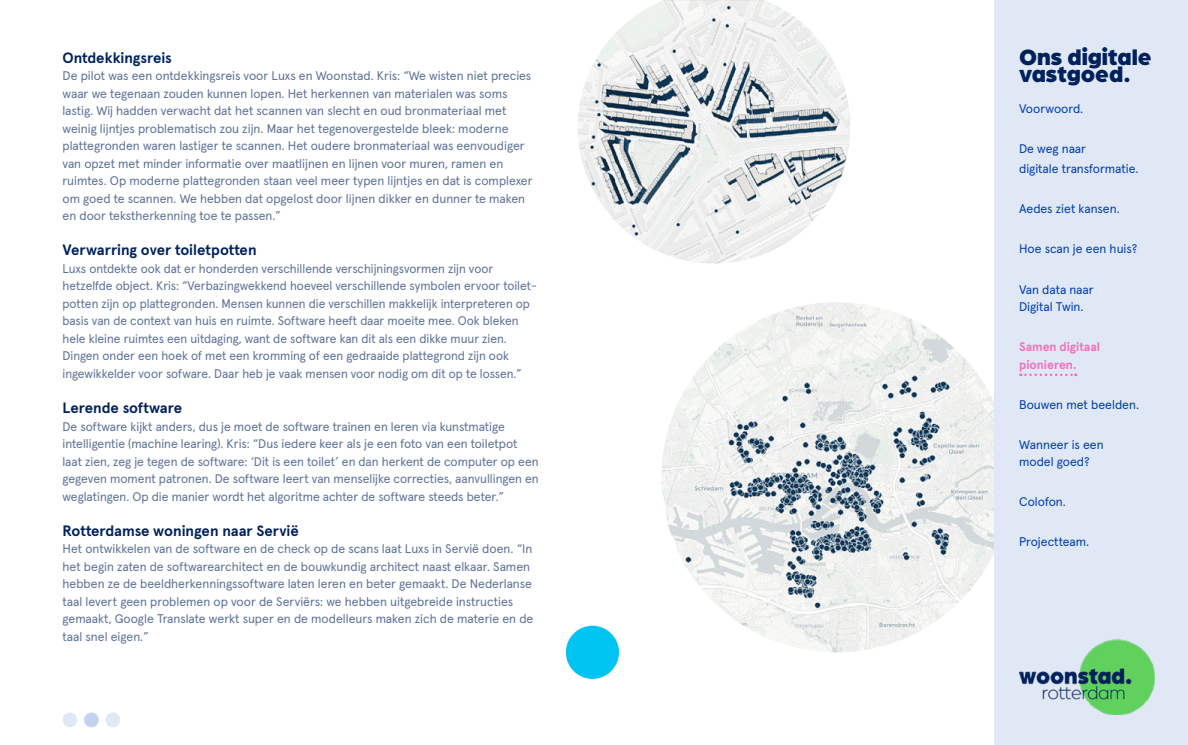
<style>
.page{position:relative;width:1188px;height:745px;background:#fff}
.page>*{position:absolute;margin:0;border:0;box-sizing:border-box;transform-origin:0 0}
.t1{font:900 23.62px/17.2px "Arboria";color:#00215b}
.t2{font:700 15px "Apercu Pro";letter-spacing:-.005em;color:#00215b}
.t3{font:12.5px/17.5px "Apercu Pro";color:#5c7096}
.t4{font:12.5px/17.5px "Apercu Pro";color:#003cb0}
.t5{font:700 12.5px/17.5px "Apercu Pro";color:#f170b8}
</style>
<div class="page">
<img style="left:661px;top:302px;width:350px;height:350px;border-radius:175px">
<div style="left:994px;top:0;width:194px;height:744px;background:#e0e8f6"></div>
<img style="left:1019px;top:639px;width:135px;height:75px">
<div style="left:63px;top:712px;width:14px;height:14px;background:#e0e8f6;border-radius:50%"></div>
<div style="left:106px;top:712px;width:14px;height:14px;background:#e0e8f6;border-radius:50%"></div>
<div style="left:84px;top:712px;width:15px;height:14px;background:#c4d3ed;border-radius:50%"></div>
<img style="left:578px;top:0;width:272px;height:263px">
<div style="left:566px;top:625px;width:53px;height:53px;background:#00c5f2;border-radius:50%"></div>
<svg style="left:1020px;top:373px;width:56px;height:3px"></svg>
<p class="t2" style="left:62px;top:46px;width:111px">Ontdekkingsreis</p>
<p class="t3" style="left:62px;top:66px;width:471px">De pilot was een ontdekkingsreis voor Luxs en Woonstad. Kris: “We wisten niet precies waar we tegenaan zouden kunnen lopen. Het herkennen van materialen was soms lastig. Wij hadden verwacht dat het scannen van slecht en oud bronmateriaal met weinig lijntjes problematisch zou zijn. Maar het tegenovergestelde bleek: moderne plattegronden waren lastiger te scannen. Het oudere bronmateriaal was eenvoudiger van opzet met minder informatie over maatlijnen en lijnen voor muren, ramen en ruimtes. Op moderne plattegronden staan veel meer typen lijntjes en dat is complexer om goed te scannen. We hebben dat opgelost door lijnen dikker en dunner te maken en door tekstherkenning toe te passen.”</p>
<p class="t2" style="left:62px;top:238px;width:196px">Verwarring over toiletpotten</p>
<p class="t3" style="left:62px;top:258px;width:476px">Luxs ontdekte ook dat er honderden verschillende verschijningsvormen zijn voor hetzelfde object. Kris: “Verbazingwekkend hoeveel verschillende symbolen ervoor toilet&shy;potten zijn op plattegronden. Mensen kunnen die verschillen makkelijk interpreteren op basis van de context van huis en ruimte. Software heeft daar moeite mee. Ook bleken hele kleine ruimtes een uitdaging, want de software kan dit als een dikke muur zien.<br>Dingen onder een hoek of met een kromming of een gedraaide plattegrond zijn ook ingewikkelder voor sofware. Daar heb je vaak mensen voor nodig om dit op te lossen.”</p>
<p class="t2" style="left:62px;top:396px;width:121px">Lerende software</p>
<p class="t3" style="left:62px;top:416px;width:478px">De software kijkt anders, dus je moet de software trainen en leren via kunstmatige intelligentie (machine learing). Kris: “Dus iedere keer als je een foto van een toiletpot laat zien, zeg je tegen de software: ‘Dit is een toilet’ en dan herkent de computer op een gegeven moment patronen. De software leert van menselijke correcties, aanvullingen en weglatingen. Op die manier wordt het algoritme achter de software steeds beter.”</p>
<p class="t2" style="left:62px;top:518px;width:238px">Rotterdamse woningen naar Servië</p>
<p class="t3" style="left:62px;top:538px;width:472px">Het ontwikkelen van de software en de check op de scans laat Luxs in Servië doen. “In het begin zaten de softwarearchitect en de bouwkundig architect naast elkaar. Samen hebben ze de beeldherkenningssoftware laten leren en beter gemaakt. De Nederlanse taal levert geen problemen op voor de Serviërs: we hebben uitgebreide instructies gemaakt, Google Translate werkt super en de modelleurs maken zich de materie en de taal snel eigen.”</p>
<h1 class="t1" style="left:1019px;top:46px;width:134px">Ons digitale vastgoed.</h1>
<p class="t4" style="left:1019px;top:99px;width:66px">Voorwoord.</p>
<p class="t4" style="left:1019px;top:138px;width:121px;line-height:20px">De weg naar<br>digitale transformatie.</p>
<p class="t4" style="left:1019px;top:199px;width:102px">Aedes ziet kansen.</p>
<p class="t4" style="left:1019px;top:239px;width:120px">Hoe scan je een huis?</p>
<p class="t4" style="left:1019px;top:279px;width:76px">Van data naar<br>Digital Twin.</p>
<p class="t5" style="left:1019px;top:337px;width:83px">Samen digitaal pionieren.</p>
<p class="t4" style="left:1019px;top:394px;width:121px">Bouwen met beelden.</p>
<p class="t4" style="left:1019px;top:434px;width:86px">Wanneer is een model goed?</p>
<p class="t4" style="left:1019px;top:492px;width:48px">Colofon.</p>
<p class="t4" style="left:1019px;top:532px;width:72px">Projectteam.</p>
</div>
